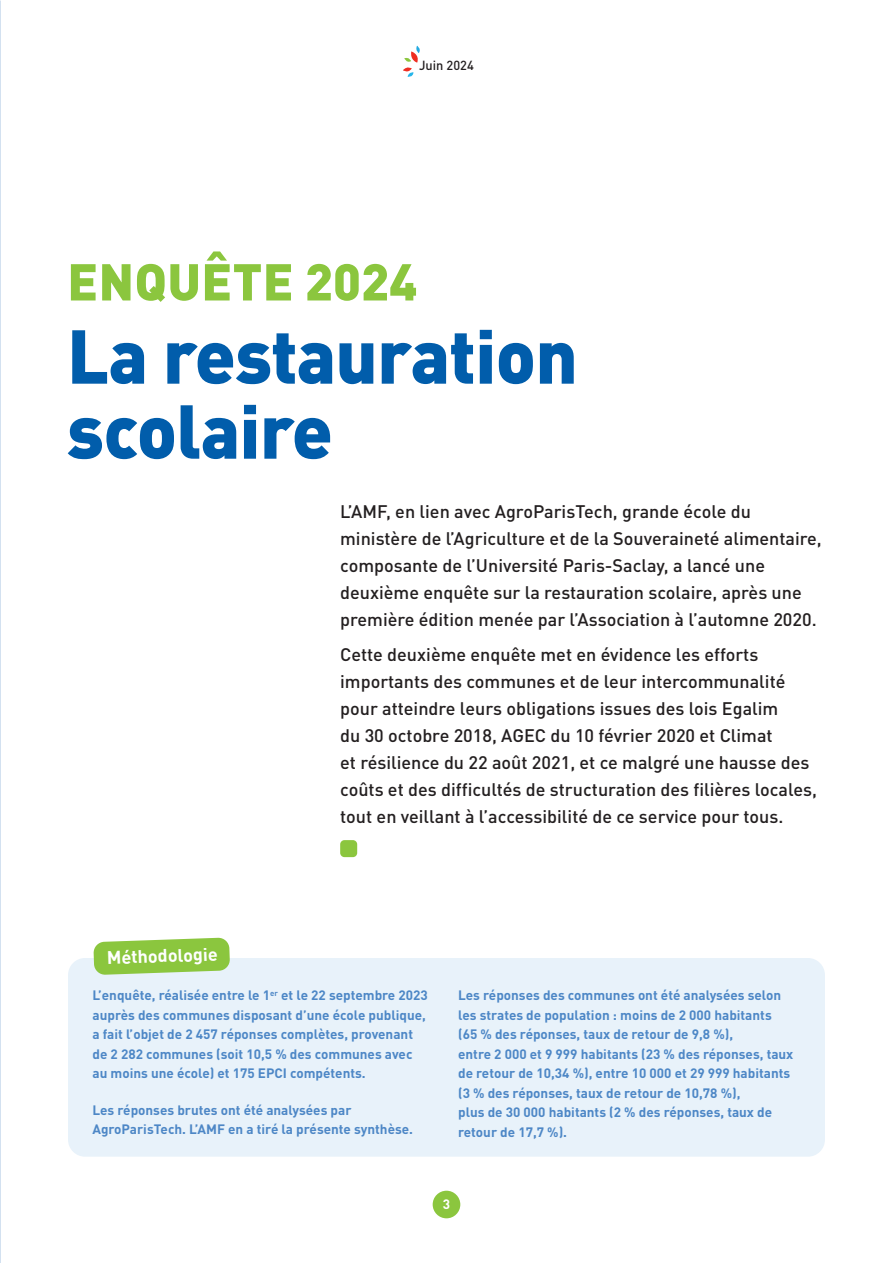
<style>
.page{position:relative;width:893px;height:1263px;background:#fff}
.page>*{position:absolute;margin:0;border:0;box-sizing:border-box;transform-origin:0 0}
.t1{font:900 75px/75px "DIN Pro";letter-spacing:-.01em;color:#015dab}
.t2{font:900 51px "DIN Pro";letter-spacing:.005em;color:#8bc63e}
.t3{font:500 18px/27px "DIN Pro";color:#231f20}
.t4{font:700 18px "DIN Pro";color:#fff}
.t5{font:700 13.5px/19.5px "DIN Pro";color:#4d87c6}
.t6{font:700 13.5px "DIN Pro";color:#fff}
.t7{font:500 13.05px "DIN Pro";color:#231f20}
</style>
<div class="page">
<div style="left:433px;top:1191px;width:27px;height:27px;background:#8bc63e;border-radius:50%"></div>
<svg style="left:403px;top:46px;width:17px;height:31px"></svg>
<div style="left:68px;top:958px;width:757px;height:199px;background:#e8f2fa;border-radius:17px"></div>
<svg style="left:93px;top:937px;width:137px;height:38px"></svg>
<div style="left:340px;top:840px;width:17px;height:17px;background:#8bc63e;border-radius:4px"></div>
<p class="t7" style="left:419px;top:55px;width:56px">Juin 2024</p>
<h2 class="t2" style="left:67px;top:241px;width:352px">ENQUÊTE 2024</h2>
<h1 class="t1" style="left:67px;top:314px;width:512px">La restauration scolaire</h1>
<h3 class="t4" style="left:106px;top:944px;width:113px;rotate:-2deg">Méthodologie</h3>
<p class="t3" style="left:340px;top:496px;width:483px">L’AMF, en lien avec AgroParisTech, grande école du ministère de l’Agriculture et de la Souveraineté alimentaire, composante de l’Université Paris-Saclay, a lancé une deuxième enquête sur la restauration scolaire, après une première édition menée par l’Association à l’automne 2020.</p>
<p class="t3" style="left:340px;top:640px;width:478px">Cette deuxième enquête met en évidence les efforts importants des communes et de leur intercommunalité pour atteindre leurs obligations issues des lois Egalim<br>du 30 octobre 2018, AGEC du 10 février 2020 et Climat<br>et résilience du 22 août 2021, et ce malgré une hausse des coûts et des difficultés de structuration des filières locales, tout en veillant à l’accessibilité de ce service pour tous.</p>
<p class="t5" style="left:92px;top:984px;width:337px">L’enquête, réalisée entre le 1<sup>er</sup> et le 22 septembre 2023 auprès des communes disposant d’une école publique, a fait l’objet de 2 457 réponses complètes, provenant de 2 282 communes (soit 10,5 % des communes avec au moins une école) et 175 EPCI compétents.</p>
<p class="t5" style="left:92px;top:1099px;width:322px">Les réponses brutes ont été analysées par<br>AgroParisTech. L’AMF en a tiré la présente synthèse.</p>
<p class="t5" style="left:458px;top:984px;width:337px">Les réponses des communes ont été analysées selon les strates de population : moins de 2 000 habitants (65 % des réponses, taux de retour de 9,8 %),<br>entre 2 000 et 9 999 habitants (23 % des réponses, taux de retour de 10,34 %), entre 10 000 et 29 999 habitants (3 % des réponses, taux de retour de 10,78 %),<br>plus de 30 000 habitants (2 % des réponses, taux de retour de 17,7 %).</p>
<p class="t6" style="left:443px;top:1193px;width:9px">3</p>
</div>
